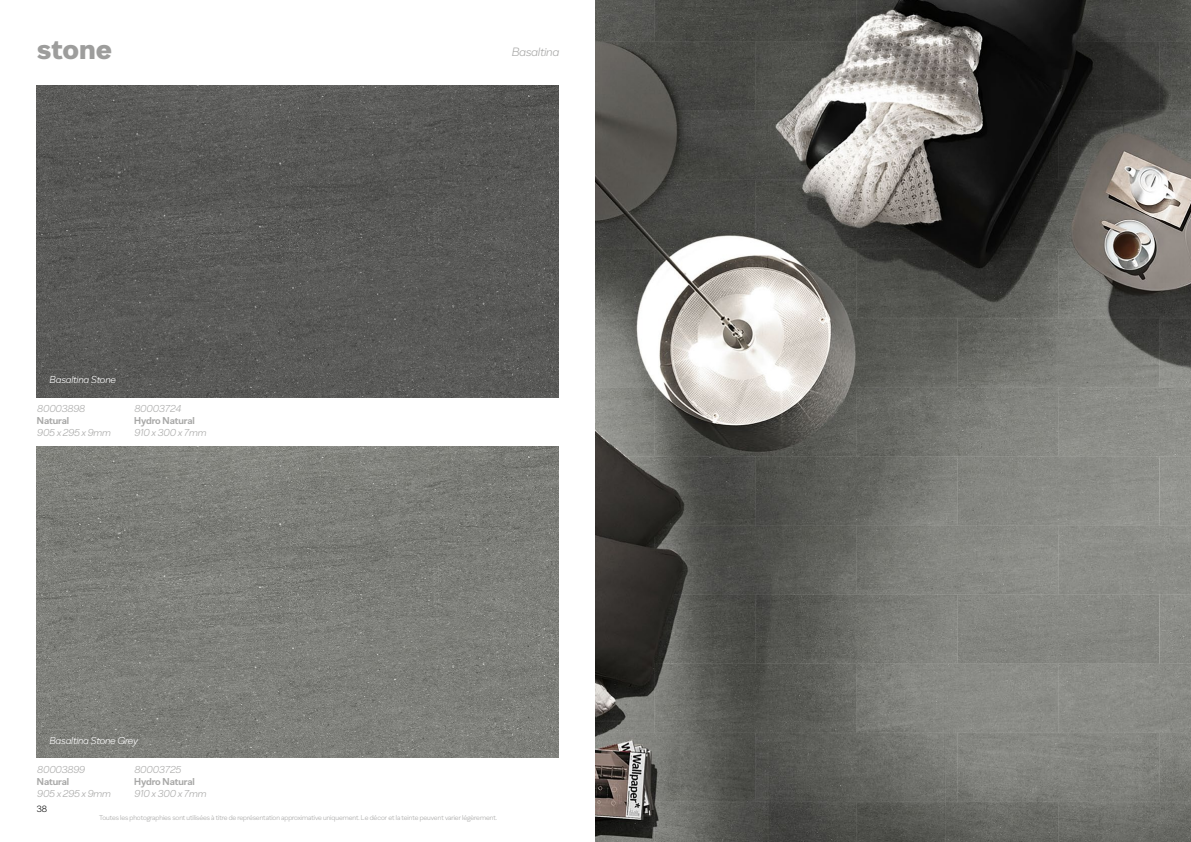
<style>
.page{position:relative;width:1191px;height:842px;background:#fff}
.page>*{position:absolute;margin:0;border:0;box-sizing:border-box;transform-origin:0 0}
.t1{font:900 29.5px "Amorim Sans";color:#9d9d9c}
.t2{font:italic 300 12px "Amorim Sans";color:#a8a8a7}
.t3{font:italic 300 10px "Amorim Sans";color:#a8a8a7}
.t4{font:700 10px "Amorim Sans";color:#a8a8a7}
.t5{font:italic 300 10px "Amorim Sans";color:#fff}
.t6{font:300 9px "Amorim Sans";color:#000}
.t7{font:300 7px "Amorim Sans";color:#a8a8a7}
</style>
<div class="page">
<img style="left:37px;top:446px;width:521px;height:312px">
<img style="left:37px;top:85px;width:521px;height:312px">
<img style="left:595px;top:0;width:596px;height:842px">
<h1 class="t1" style="left:37px;top:30px;width:77px">stone</h1>
<h2 class="t2" style="left:511px;top:45px;width:49px">Basaltina</h2>
<h3 class="t5" style="left:49px;top:374px;width:68px">Basaltina Stone</h3>
<h3 class="t3" style="left:37px;top:402px;width:49px">80003898</h3>
<h3 class="t4" style="left:37px;top:414px;width:34px">Natural</h3>
<h3 class="t3" style="left:37px;top:426px;width:75px">905 x 295 x 9mm</h3>
<h3 class="t3" style="left:134px;top:402px;width:48px">80003724</h3>
<h3 class="t4" style="left:134px;top:414px;width:62px">Hydro Natural</h3>
<h3 class="t3" style="left:134px;top:426px;width:73px">910 x 300 x 7mm</h3>
<h3 class="t5" style="left:49px;top:734px;width:90px">Basaltina Stone Grey</h3>
<h3 class="t3" style="left:37px;top:763px;width:49px">80003899</h3>
<h3 class="t4" style="left:37px;top:775px;width:34px">Natural</h3>
<h3 class="t3" style="left:37px;top:787px;width:75px">905 x 295 x 9mm</h3>
<p class="t6" style="left:37px;top:803px;width:12px">38</p>
<h3 class="t3" style="left:134px;top:763px;width:48px">80003725</h3>
<h3 class="t4" style="left:134px;top:775px;width:62px">Hydro Natural</h3>
<h3 class="t3" style="left:134px;top:787px;width:73px">910 x 300 x 7mm</h3>
<p class="t7" style="left:99px;top:813px;width:399px">Toutes les photographies sont utilisées à titre de représentation approximative uniquement. Le décor et la teinte peuvent varier légèrement.</p>
</div>
